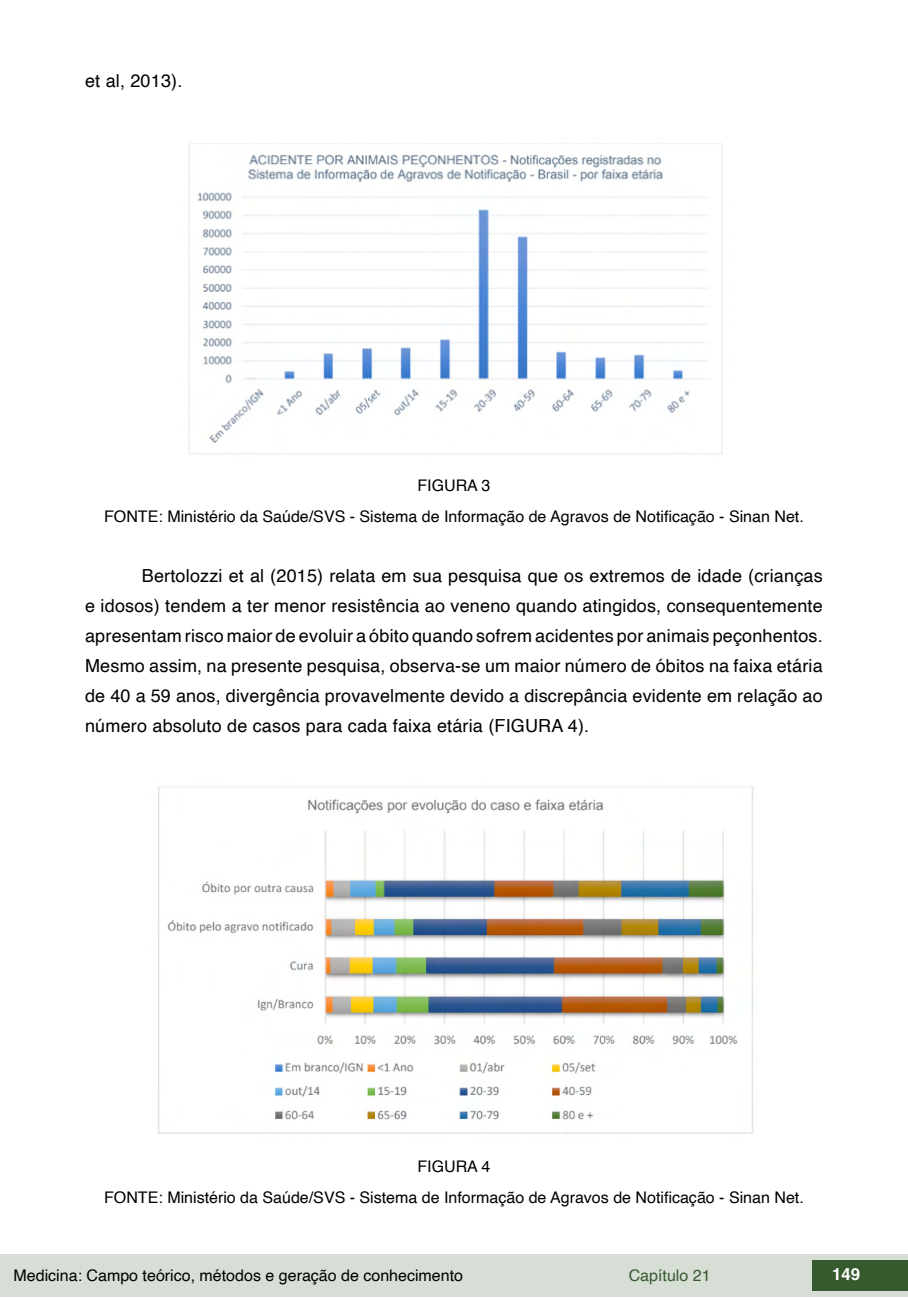
<style>
.page{position:relative;width:908px;height:1304px;background:#fff}
.page>*{position:absolute;margin:0;border:0;box-sizing:border-box;transform-origin:0 0}
.t1{font:18px/30px "Helvetica";letter-spacing:.01em;color:#000;text-align:justify}
.t2{font:700 16.8px "Helvetica";color:#fff}
.t3{font:16px/30.6px "Helvetica";color:#000;text-align:center}
.t4{font:16px "Helvetica";color:#36592e}
</style>
<div class="page">
<div style="left:0;top:1254px;width:906px;height:43px;background:#d7ded5"></div>
<div style="left:812px;top:1261px;width:95px;height:30px;background:#36592e"></div>
<img style="left:188px;top:143px;width:535px;height:312px">
<img style="left:158px;top:786px;width:595px;height:348px">
<p class="t1" style="left:85px;top:66px;width:99px">et al, 2013).</p>
<p class="t3" style="left:104px;top:471px;width:700px">FIGURA 3<br>FONTE: Ministério da Saúde/SVS - Sistema de Informação de Agravos de Notificação - Sinan Net.</p>
<p class="t1" style="left:85px;top:561px;width:738px;text-indent:57px">Bertolozzi et al (2015) relata em sua pesquisa que os extremos de idade (crianças e idosos) tendem a ter menor resistência ao veneno quando atingidos, consequentemente apresentam risco maior de evoluir a óbito quando sofrem acidentes por animais peçonhentos.<br>Mesmo assim, na presente pesquisa, observa-se um maior número de óbitos na faixa etária de 40 a 59 anos, divergência provavelmente devido a discrepância evidente em relação ao número absoluto de casos para cada faixa etária (FIGURA 4).</p>
<p class="t3" style="left:104px;top:1152px;width:700px">FIGURA 4<br>FONTE: Ministério da Saúde/SVS - Sistema de Informação de Agravos de Notificação - Sinan Net.</p>
<p class="t3" style="left:14px;top:1260px;width:451px">Medicina: Campo teórico, métodos e geração de conhecimento</p>
<p class="t4" style="left:628px;top:1263px;width:83px">Capítulo 21</p>
<p class="t2" style="left:831px;top:1264px;width:30px">149</p>
</div>
